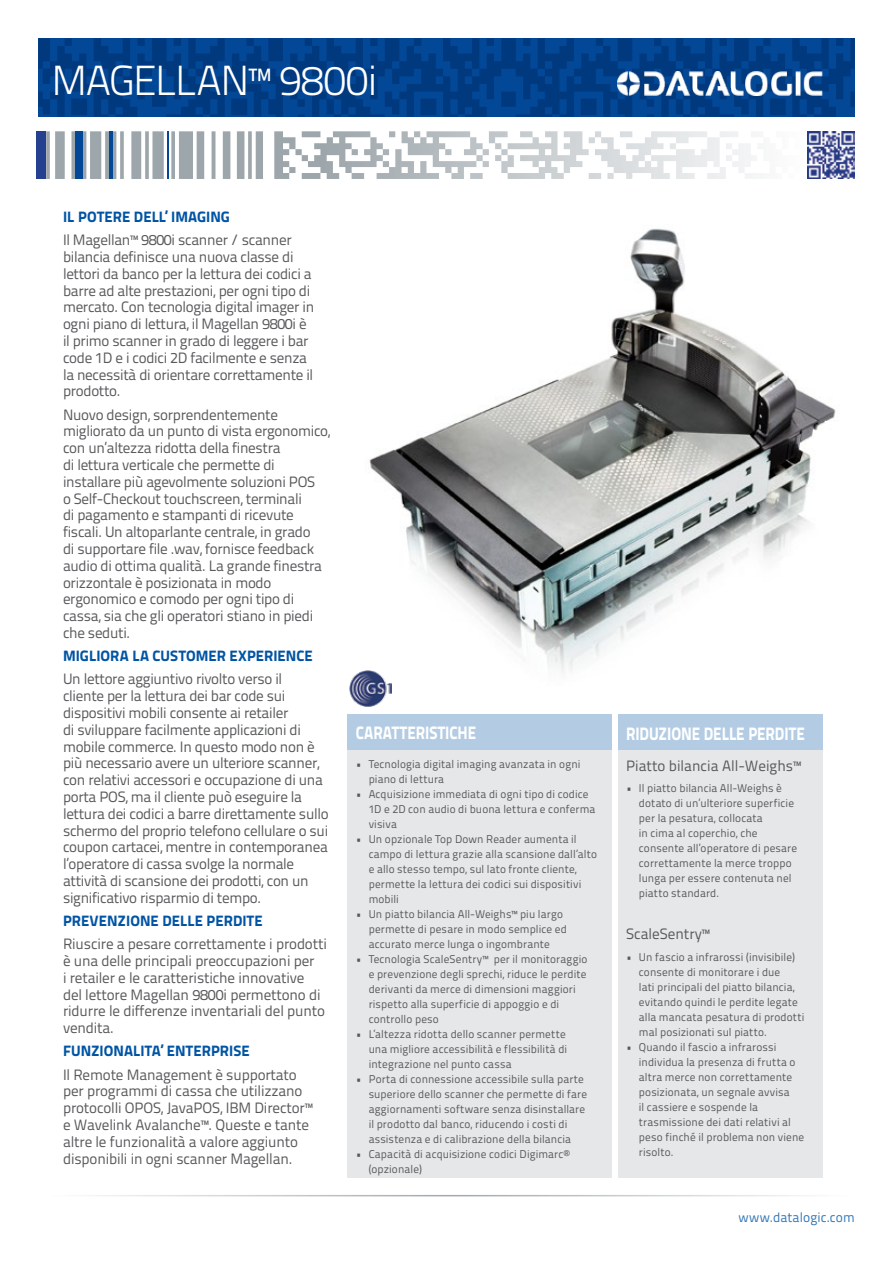
<style>
.page{position:relative;width:893px;height:1263px;background:#fff}
.page>*{position:absolute;margin:0;border:0;box-sizing:border-box;transform-origin:0 0}
.t1{font:300 42px "Titillium Text 22 L";letter-spacing:-.035em;color:#fff}
.t2{font:800 18px "Titillium Text 22 L";letter-spacing:-.005em;color:#fff;scale:.85 1}
.t3{font:15px/16.8px "Titillium Text 22 L";letter-spacing:-.02em;color:#58595b}
.t4{font:800 15px "Titillium Text 22 L";letter-spacing:.005em;color:#0054a4}
.t5{font:15px "Titillium Text 22 L";color:#58595b}
.t6{font:13.5px "Titillium Text 22 L";letter-spacing:.005em;color:#3377b6}
.t7{font:11.25px/15px "Titillium Text 22 L";letter-spacing:.01em;color:#58595b}
</style>
<div class="page">
<svg style="left:38px;top:38px;width:817px;height:79px;background:#023f89"></svg>
<svg style="left:302px;top:131px;width:453px;height:48px"></svg>
<hr style="left:167px;top:131px;width:2px;height:48px;background:#034797">
<div style="left:75px;top:131px;width:7px;height:48px;background:#034797"></div>
<hr style="left:109px;top:131px;width:4px;height:48px;background:#034797">
<div style="left:37px;top:131px;width:9px;height:48px;background:#25408f"></div>
<hr style="left:45px;top:1195px;width:803px;height:1px;background:#9da3aa">
<div style="left:348px;top:714px;width:264px;height:36px;background:#b3cce4"></div>
<div style="left:618px;top:714px;width:204px;height:36px;background:#b3cce4"></div>
<div style="left:348px;top:750px;width:264px;height:428px;background:#e6e7e8"></div>
<div style="left:618px;top:750px;width:204px;height:428px;background:#e6e7e8"></div>
<img style="left:618px;top:72px;width:204px;height:23px">
<img style="left:807px;top:131px;width:48px;height:48px">
<img style="left:369px;top:228px;width:467px;height:458px">
<img style="left:349px;top:669px;width:42px;height:38px">
<h1 class="t1" style="left:51px;top:50px;width:327px">MAGELLAN™ 9800i</h1>
<p class="t4" style="left:63px;top:205px;width:168px">IL POTERE DELL’ IMAGING</p>
<p class="t3" style="left:63px;top:231px;width:253px">Il Magellan™ 9800i scanner / scanner bilancia definisce una nuova classe di lettori da banco per la lettura dei codici a barre ad alte prestazioni, per ogni tipo di mercato. Con tecnologia digital imager in ogni piano di lettura, il Magellan 9800i è il primo scanner in grado di leggere i bar code 1D e i codici 2D facilmente e senza la necessità di orientare correttamente il prodotto.</p>
<p class="t3" style="left:63px;top:405px;width:269px">Nuovo design, sorprendentemente migliorato da un punto di vista ergonomico, con un’altezza ridotta della finestra<br>di lettura verticale che permette di installare più agevolmente soluzioni POS<br>o Self-Checkout touchscreen, terminali<br>di pagamento e stampanti di ricevute fiscali. Un altoparlante centrale, in grado<br>di supportare file .wav, fornisce feedback audio di ottima qualità. La grande finestra orizzontale è posizionata in modo ergonomico e comodo per ogni tipo di cassa, sia che gli operatori stiano in piedi che seduti.</p>
<p class="t4" style="left:63px;top:644px;width:251px">MIGLIORA LA CUSTOMER EXPERIENCE</p>
<p class="t3" style="left:63px;top:670px;width:267px">Un lettore aggiuntivo rivolto verso il<br>cliente per la lettura dei bar code sui dispositivi mobili consente ai retailer<br>di sviluppare facilmente applicazioni di mobile commerce. In questo modo non è più necessario avere un ulteriore scanner, con relativi accessori e occupazione di una porta POS, ma il cliente può eseguire la lettura dei codici a barre direttamente sullo schermo del proprio telefono cellulare o sui coupon cartacei, mentre in contemporanea l’operatore di cassa svolge la normale attività di scansione dei prodotti, con un significativo risparmio di tempo.</p>
<p class="t4" style="left:63px;top:909px;width:201px">PREVENZIONE DELLE PERDITE</p>
<p class="t3" style="left:63px;top:935px;width:265px">Riuscire a pesare correttamente i prodotti è una delle principali preoccupazioni per<br>i retailer e le caratteristiche innovative del lettore Magellan 9800i permettono di ridurre le differenze inventariali del punto vendita.</p>
<p class="t4" style="left:63px;top:1039px;width:188px">FUNZIONALITA’ ENTERPRISE</p>
<p class="t3" style="left:63px;top:1065px;width:251px">Il Remote Management è supportato per programmi di cassa che utilizzano protocolli OPOS, JavaPOS, IBM Director™ e Wavelink Avalanche™. Queste e tante altre le funzionalità a valore aggiunto disponibili in ogni scanner Magellan.</p>
<p class="t2" style="left:356px;top:719px;width:143px">CARATTERISTICHE</p>
<p class="t2" style="left:626px;top:719px;width:212px">RIDUZIONE DELLE PERDITE</p>
<p class="t7" style="left:369px;top:756px;width:213px;text-indent:-13px">• Tecnologia digital imaging avanzata in ogni piano di lettura</p>
<p class="t7" style="left:369px;top:786px;width:228px;text-indent:-13px">• Acquisizione immediata di ogni tipo di codice<br>1D e 2D con audio di buona lettura e conferma visiva</p>
<p class="t7" style="left:369px;top:831px;width:230px;text-indent:-13px">• Un opzionale Top Down Reader aumenta il campo di lettura grazie alla scansione dall’alto e allo stesso tempo, sul lato fronte cliente, permette la lettura dei codici sui dispositivi mobili</p>
<p class="t7" style="left:369px;top:906px;width:200px;text-indent:-13px">• Un piatto bilancia All-Weighs™ piu largo permette di pesare in modo semplice ed accurato merce lunga o ingombrante</p>
<p class="t7" style="left:369px;top:951px;width:220px;text-indent:-13px">• Tecnologia ScaleSentry™ per il monitoraggio e prevenzione degli sprechi, riduce le perdite derivanti da merce di dimensioni maggiori rispetto alla superficie di appoggio e di controllo peso</p>
<p class="t7" style="left:369px;top:1026px;width:200px;text-indent:-13px">• L’altezza ridotta dello scanner permette una migliore accessibilità e flessibilità di integrazione nel punto cassa</p>
<p class="t7" style="left:369px;top:1071px;width:220px;text-indent:-13px">• Porta di connessione accessibile sulla parte superiore dello scanner che permette di fare aggiornamenti software senza disinstallare il prodotto dal banco, riducendo i costi di assistenza e di calibrazione della bilancia</p>
<p class="t7" style="left:369px;top:1146px;width:203px;text-indent:-13px">• Capacità di acquisizione codici Digimarc® (opzionale)</p>
<p class="t5" style="left:626px;top:754px;width:176px">Piatto bilancia All-Weighs™</p>
<p class="t7" style="left:639px;top:780px;width:160px;text-indent:-13px">• Il piatto bilancia All-Weighs è dotato di un’ulteriore superficie per la pesatura, collocata<br>in cima al coperchio, che consente all’operatore di pesare correttamente la merce troppo lunga per essere contenuta nel piatto standard.</p>
<p class="t5" style="left:626px;top:923px;width:85px">ScaleSentry™</p>
<p class="t7" style="left:639px;top:949px;width:167px;text-indent:-13px">• Un fascio a infrarossi (invisibile) consente di monitorare i due<br>lati principali del piatto bilancia, evitando quindi le perdite legate alla mancata pesatura di prodotti mal posizionati sul piatto.</p>
<p class="t7" style="left:639px;top:1039px;width:167px;text-indent:-13px">• Quando il fascio a infrarossi individua la presenza di frutta o altra merce non correttamente posizionata, un segnale avvisa<br>il cassiere e sospende la trasmissione dei dati relativi al peso finché il problema non viene risolto.</p>
<p class="t6" style="left:738px;top:1207px;width:118px">www.datalogic.com</p>
</div>
